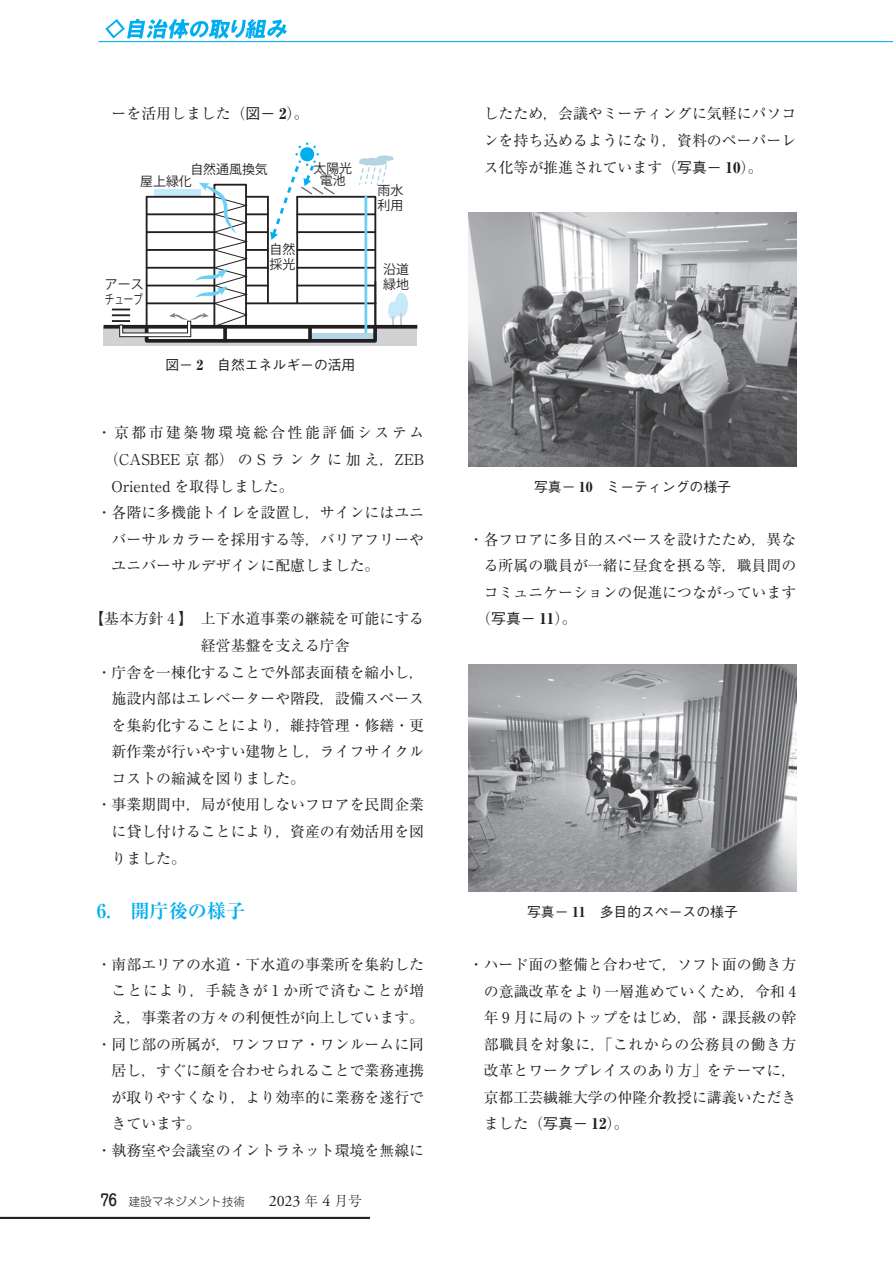
<style>
.page{position:relative;width:893px;height:1263px;background:#fff}
.page>*{position:absolute;margin:0;border:0;box-sizing:border-box;transform-origin:0 0}
.大見出し_1__自治体{font:700 19.2px "Ryumin Pr 6 N";color:#00aeef}
.本文_問答1{font:14.85px/26.5px "Ryumin Pr 6 N";color:#231f20;text-align:justify}
.小見出し__など_前アキ{font:14.85px/26.5px "Ryumin Pr 6 N";color:#231f20}
.本文_問答1-2{font:14.85px "Ryumin Pr 6 N";letter-spacing:.165em;color:#231f20}
.キャプション{font:500 13.8px "Gothic BBB Pr 6 N";color:#231f20}
.t1{font:12.9px/14.7px "Koz Go Pr 6 N";color:#231f20}
.t2{font:300 11.7px "Jun 101 Pro";color:#231f20}
.s1{font-family:"Gothic BBB Pr 6 N";font-weight:500}
.s2{font-weight:800}
.s3{font-family:"Ryumin Pr 6 N";font-weight:800}
.s4{font-family:"Jun 34 Pro";font-weight:500;font-size:15.9px}
.s5{font-family:"Adobe Garamond Pro";font-weight:400;font-size:15.9px}
.s6{font-family:"Ryumin Pr 6 N";font-size:13.8px}
</style>
<div class="page">
<div style="left:104px;top:327px;width:313px;height:18px;background:#d1d2d4"></div>
<div style="left:395px;top:293px;width:13px;height:24px;background:#c6eafa;border-radius:50%"></div>
<svg style="left:401px;top:313px;width:1px;height:12px"></svg>
<div style="left:388px;top:301px;width:10px;height:19px;background:#c6eafa;border-radius:50%"></div>
<svg style="left:392px;top:317px;width:2px;height:8px"></svg>
<div style="left:147px;top:327px;width:228px;height:14px;background:#fff"></div>
<div style="left:310px;top:333px;width:65px;height:7px;background:#b4d4e4"></div>
<hr style="left:374px;top:197px;width:2px;height:130px;background:#231f20">
<svg style="left:104px;top:325px;width:313px;height:4px"></svg>
<hr style="left:297px;top:213px;width:78px;height:2px;background:#231f20">
<hr style="left:297px;top:196px;width:78px;height:2px;background:#231f20">
<hr style="left:297px;top:231px;width:78px;height:2px;background:#231f20">
<hr style="left:297px;top:249px;width:78px;height:2px;background:#231f20">
<hr style="left:297px;top:267px;width:78px;height:2px;background:#231f20">
<hr style="left:297px;top:285px;width:78px;height:1px;background:#231f20">
<hr style="left:246px;top:302px;width:130px;height:2px;background:#231f20">
<div style="left:145px;top:325px;width:232px;height:18px;border:4px solid #231f20"></div>
<hr style="left:223px;top:327px;width:4px;height:13px;background:#231f20">
<svg style="left:359px;top:155px;width:34px;height:31px"></svg>
<hr style="left:364px;top:197px;width:3px;height:135px;background:#6bcff6">
<svg style="left:112px;top:143px;width:224px;height:195px"></svg>
<img style="left:469px;top:213px;width:327px;height:254px">
<img style="left:469px;top:664px;width:327px;height:228px">
<hr style="left:98px;top:41px;width:795px;height:1px;background:#00aeef">
<svg style="left:105px;top:19px;width:182px;height:20px"></svg>
<hr style="left:0;top:1217px;width:370px;height:2px;background:#231f20">
<p class="本文_問答1" style="left:112px;top:100px;width:199px">ーを活用しました（<span class="s1">図－</span> <span class="s2">2</span>）。</p>
<p class="t1" style="left:140px;top:163px;width:129px;line-height:12.5px;text-indent:50px">自然通風換気屋上緑化</p>
<p class="t1" style="left:313px;top:162px;width:40px;line-height:12.9px;text-align:center">太陽光電池</p>
<p class="t1" style="left:105px;top:277px;width:40px">アースチューブ</p>
<p class="t1" style="left:269px;top:242px;width:27px">自然採光</p>
<p class="キャプション" style="left:165px;top:354px;width:192px">図－ <span class="s3">2</span>　自然エネルギーの活用</p>
<p class="t1" style="left:378px;top:183px;width:27px">雨水利用</p>
<p class="t1" style="left:383px;top:262px;width:27px">沿道緑地</p>
<p class="本文_問答1-2" style="left:97px;top:421px;width:329px">・京都市建築物環境総合性能評価システム</p>
<p class="本文_問答1" style="left:104px;top:445px;width:321px">（CASBEE 京都）の S ランクに加え，ZEB</p>
<p class="本文_問答1" style="left:112px;top:472px;width:184px">Oriented を取得しました。</p>
<p class="本文_問答1" style="left:112px;top:498px;width:314px;text-indent:-15px">・各階に多機能トイレを設置し，サインにはユニバーサルカラーを採用する等，バリアフリーやユニバーサルデザインに配慮しました。</p>
<p class="小見出し__など_前アキ" style="left:201px;top:605px;width:225px;text-indent:-112px">【基本方針 4 】　上下水道事業の継続を可能にする経営基盤を支える庁舎</p>
<p class="本文_問答1" style="left:112px;top:658px;width:314px;text-indent:-15px">・庁舎を一棟化することで外部表面積を縮小し，施設内部はエレベーターや階段，設備スペースを集約化することにより，維持管理・修繕・更新作業が行いやすい建物とし，ライフサイクルコストの縮減を図りました。</p>
<p class="本文_問答1" style="left:112px;top:791px;width:314px;text-indent:-15px">・事業期間中，局が使用しないフロアを民間企業に貸し付けることにより，資産の有効活用を図りました。</p>
<p class="大見出し_1__自治体" style="left:97px;top:896px;width:150px">6.　開庁後の様子</p>
<p class="本文_問答1" style="left:112px;top:950px;width:314px;text-indent:-15px">・南部エリアの水道・下水道の事業所を集約したことにより，手続きが 1 か所で済むことが増え，事業者の方々の利便性が向上しています。</p>
<p class="本文_問答1" style="left:112px;top:1030px;width:314px;text-indent:-15px">・同じ部の所属が，ワンフロア・ワンルームに同居し，すぐに顔を合わせられることで業務連携が取りやすくなり，より効率的に業務を遂行できています。</p>
<p class="本文_問答1" style="left:97px;top:1136px;width:329px">・執務室や会議室のイントラネット環境を無線に</p>
<p class="t2" style="left:101px;top:1192px;width:262px"><span class="s4">76</span> 建設マネジメント技術　　<span class="s5">2023</span> <span class="s6">年</span> <span class="s5">4</span> <span class="s6">月号</span></p>
<p class="本文_問答1" style="left:484px;top:100px;width:314px">したため，会議やミーティングに気軽にパソコンを持ち込めるようになり，資料のペーパーレス化等が推進されています（<span class="s1">写真－</span> <span class="s2">10</span>）。</p>
<p class="キャプション" style="left:534px;top:475px;width:198px">写真－ <span class="s3">10</span>　ミーティングの様子</p>
<p class="本文_問答1" style="left:469px;top:525px;width:329px">・各フロアに多目的スペースを設けたため，異な</p>
<p class="本文_問答1" style="left:484px;top:552px;width:314px">る所属の職員が一緒に昼食を摂る等，職員間の</p>
<p class="本文_問答1" style="left:484px;top:578px;width:314px">コミュニケーションの促進につながっています</p>
<p class="本文_問答1" style="left:476px;top:605px;width:102px">（<span class="s1">写真－</span> <span class="s2">11</span>）。</p>
<p class="キャプション" style="left:527px;top:900px;width:212px">写真－ <span class="s3">11</span>　多目的スペースの様子</p>
<p class="本文_問答1" style="left:484px;top:950px;width:314px;text-indent:-15px">・ハード面の整備と合わせて，ソフト面の働き方の意識改革をより一層進めていくため，令和 4年 9 月に局のトップをはじめ，部・課長級の幹部職員を対象に，「これからの公務員の働き方改革とワークプレイスのあり方」をテーマに，京都工芸繊維大学の仲隆介教授に講義いただきました（<span class="s1">写真－</span> <span class="s2">12</span>）。</p>
</div>
